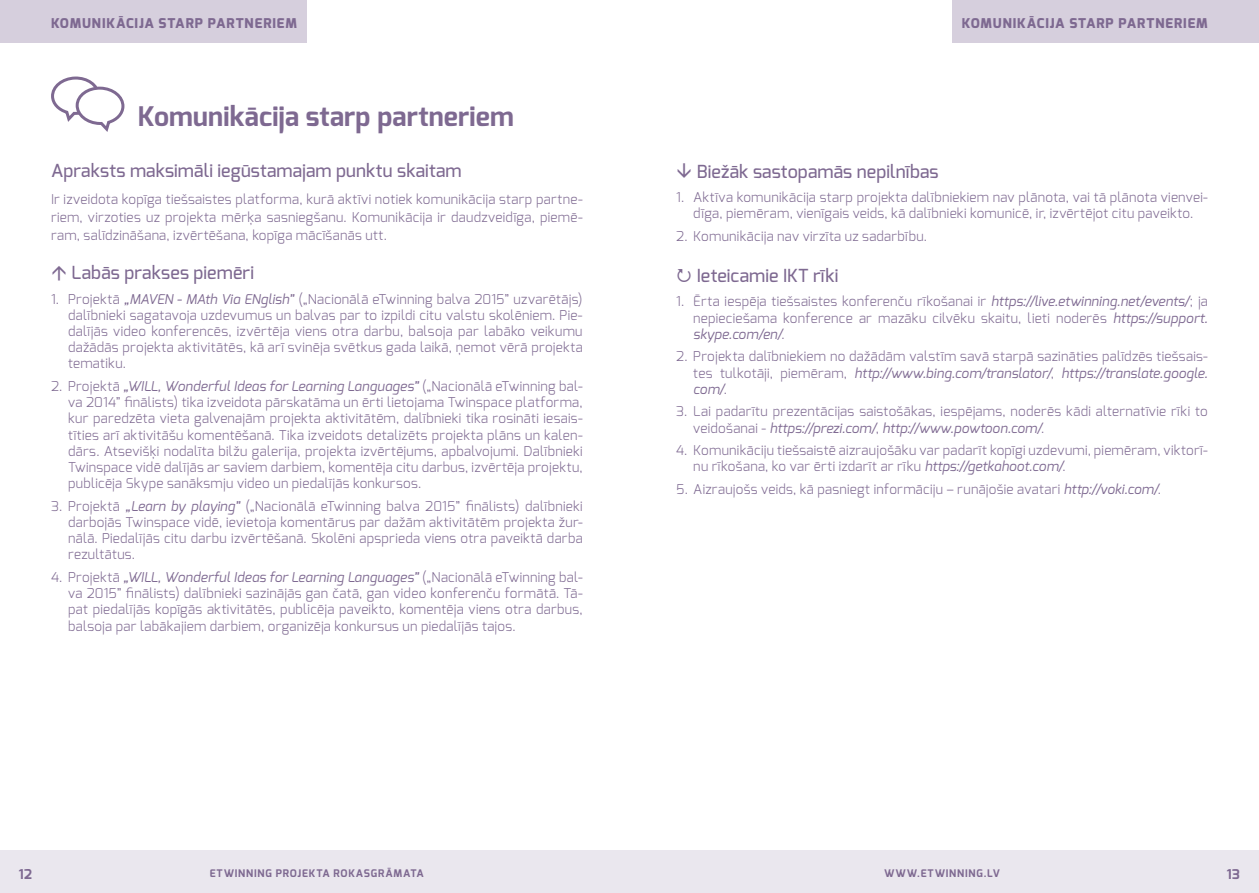
<style>
.page{position:relative;width:1259px;height:893px;background:#fff}
.page>*{position:absolute;margin:0;border:0;box-sizing:border-box;transform-origin:0 0}
.t1{font:700 27px "Exo";letter-spacing:.005em;color:#7e6991}
.t2{font:500 18px "Exo";letter-spacing:.01em;color:#7e6991}
.t3{font:300 13.5px/16.2px "Exo";letter-spacing:.02em;color:#7e6991;text-align:justify}
.t4{font:800 13.5px "Exo";letter-spacing:.065em;color:#7e6991}
.t5{font:700 13.5px "Exo";color:#7e6991}
.t6{font:700 10.5px "Exo";letter-spacing:.08em;color:#7e6991}
.s1{font-weight:400;font-style:italic}
</style>
<div class="page">
<div style="left:0;top:0;width:306px;height:43px;background:#d6cfdd"></div>
<div style="left:952px;top:0;width:307px;height:43px;background:#d6cfdd"></div>
<div style="left:0;top:850px;width:629px;height:43px;background:#eae7ee"></div>
<div style="left:629px;top:850px;width:630px;height:43px;background:#eae7ee"></div>
<svg style="left:52px;top:76px;width:71px;height:56px"></svg>
<p class="t4" style="left:51px;top:14px;width:248px">KOMUNIKĀCIJA STARP PARTNERIEM</p>
<p class="t4" style="left:961px;top:14px;width:248px">KOMUNIKĀCIJA STARP PARTNERIEM</p>
<h1 class="t1" style="left:138px;top:99px;width:377px">Komunikācija starp partneriem</h1>
<h2 class="t2" style="left:51px;top:159px;width:412px">Apraksts maksimāli iegūstamajam punktu skaitam</h2>
<p class="t3" style="left:51px;top:190px;width:533px;line-height:18px">Ir izveidota kopīga tiešsaistes platforma, kurā aktīvi notiek komunikācija starp partne&shy;riem, virzoties uz projekta mērķa sasniegšanu. Komunikācija ir daudzveidīga, piemē&shy;ram, salīdzināšana, izvērtēšana, kopīga mācīšanās utt.</p>
<h2 class="t2" style="left:72px;top:261px;width:184px">Labās prakses piemēri</h2>
<p class="t3" style="left:68px;top:291px;width:516px;text-indent:-17px">1. Projektā <span class="s1">„MAVEN - MAth Via ENglish”</span> („Nacionālā eTwinning balva 2015” uzvarētājs) dalībnieki sagatavoja uzdevumus un balvas par to izpildi citu valstu skolēniem. Pie&shy;dalījās video konferencēs, izvērtēja viens otra darbu, balsoja par labāko veikumu dažādās projekta aktivitātēs, kā arī svinēja svētkus gada laikā, ņemot vērā projekta tematiku.</p>
<p class="t3" style="left:68px;top:378px;width:516px;text-indent:-17px">2. Projektā <span class="s1">„WILL, Wonderful Ideas for Learning Languages”</span> („Nacionālā eTwinning bal&shy;va 2014” finālists) tika izveidota pārskatāma un ērti lietojama Twinspace platforma, kur paredzēta vieta galvenajām projekta aktivitātēm, dalībnieki tika rosināti iesais&shy;tīties arī aktivitāšu komentēšanā. Tika izveidots detalizēts projekta plāns un kalen&shy;dārs. Atsevišķi nodalīta bilžu galerija, projekta izvērtējums, apbalvojumi. Dalībnieki Twinspace vidē dalījās ar saviem darbiem, komentēja citu darbus, izvērtēja projektu, publicēja Skype sanāksmju video un piedalījās konkursos.</p>
<p class="t3" style="left:68px;top:498px;width:516px;text-indent:-17px">3. Projektā <span class="s1">„Learn by playing”</span> („Nacionālā eTwinning balva 2015” finālists) dalībnieki darbojās Twinspace vidē, ievietoja komentārus par dažām aktivitātēm projekta žur&shy;nālā. Piedalījās citu darbu izvērtēšanā. Skolēni apsprieda viens otra paveiktā darba rezultātus.</p>
<p class="t3" style="left:68px;top:569px;width:516px;text-indent:-17px">4. Projektā <span class="s1">„WILL, Wonderful Ideas for Learning Languages”</span> („Nacionālā eTwinning bal&shy;va 2015” finālists) dalībnieki sazinājās gan čatā, gan video konferenču formātā. Tā&shy;pat piedalījās kopīgās aktivitātēs, publicēja paveikto, komentēja viens otra darbus, balsoja par labākajiem darbiem, organizēja konkursus un piedalījās tajos.</p>
<h2 class="t2" style="left:697px;top:159px;width:243px">Biežāk sastopamās nepilnības</h2>
<p class="t3" style="left:676px;top:189px;width:533px;text-align:center">1. Aktīva komunikācija starp projekta dalībniekiem nav plānota, vai tā plānota vienvei&shy;dīga, piemēram, vienīgais veids, kā dalībnieki komunicē, ir, izvērtējot citu paveikto.</p>
<p class="t3" style="left:676px;top:228px;width:252px">2. Komunikācija nav virzīta uz sadarbību.</p>
<h2 class="t2" style="left:697px;top:264px;width:143px">Ieteicamie IKT rīki</h2>
<p class="t3" style="left:693px;top:293px;width:516px;text-indent:-17px">1. Ērta iespēja tiešsaistes konferenču rīkošanai ir <span class="s1">https://live.etwinning.net/events/</span>; ja nepieciešama konference ar mazāku cilvēku skaitu, lieti noderēs <span class="s1">https://support. skype.com/en/</span>.</p>
<p class="t3" style="left:693px;top:348px;width:516px;text-indent:-17px">2. Projekta dalībniekiem no dažādām valstīm savā starpā sazināties palīdzēs tiešsais&shy;tes tulkotāji, piemēram, <span class="s1">http://www.bing.com/translator/</span>, <span class="s1">https://translate.google. com/</span>.</p>
<p class="t3" style="left:693px;top:403px;width:516px;text-indent:-17px">3. Lai padarītu prezentācijas saistošākas, iespējams, noderēs kādi alternatīvie rīki to veidošanai - <span class="s1">https://prezi.com/</span>, <span class="s1">http://www.powtoon.com/</span>.</p>
<p class="t3" style="left:693px;top:442px;width:516px;text-indent:-17px">4. Komunikāciju tiešsaistē aizraujošāku var padarīt kopīgi uzdevumi, piemēram, viktorī&shy;nu rīkošana, ko var ērti izdarīt ar rīku <span class="s1">https://getkahoot.com/</span>.</p>
<p class="t3" style="left:676px;top:481px;width:486px">5. Aizraujošs veids, kā pasniegt informāciju – runājošie avatari <span class="s1">http://voki.com/</span>.</p>
<p class="t5" style="left:19px;top:865px;width:15px">12</p>
<p class="t6" style="left:210px;top:866px;width:215px">ETWINNING PROJEKTA ROKASGRĀMATA</p>
<p class="t5" style="left:1227px;top:865px;width:15px">13</p>
<p class="t6" style="left:884px;top:866px;width:117px">WWW.ETWINNING.LV</p>
</div>
